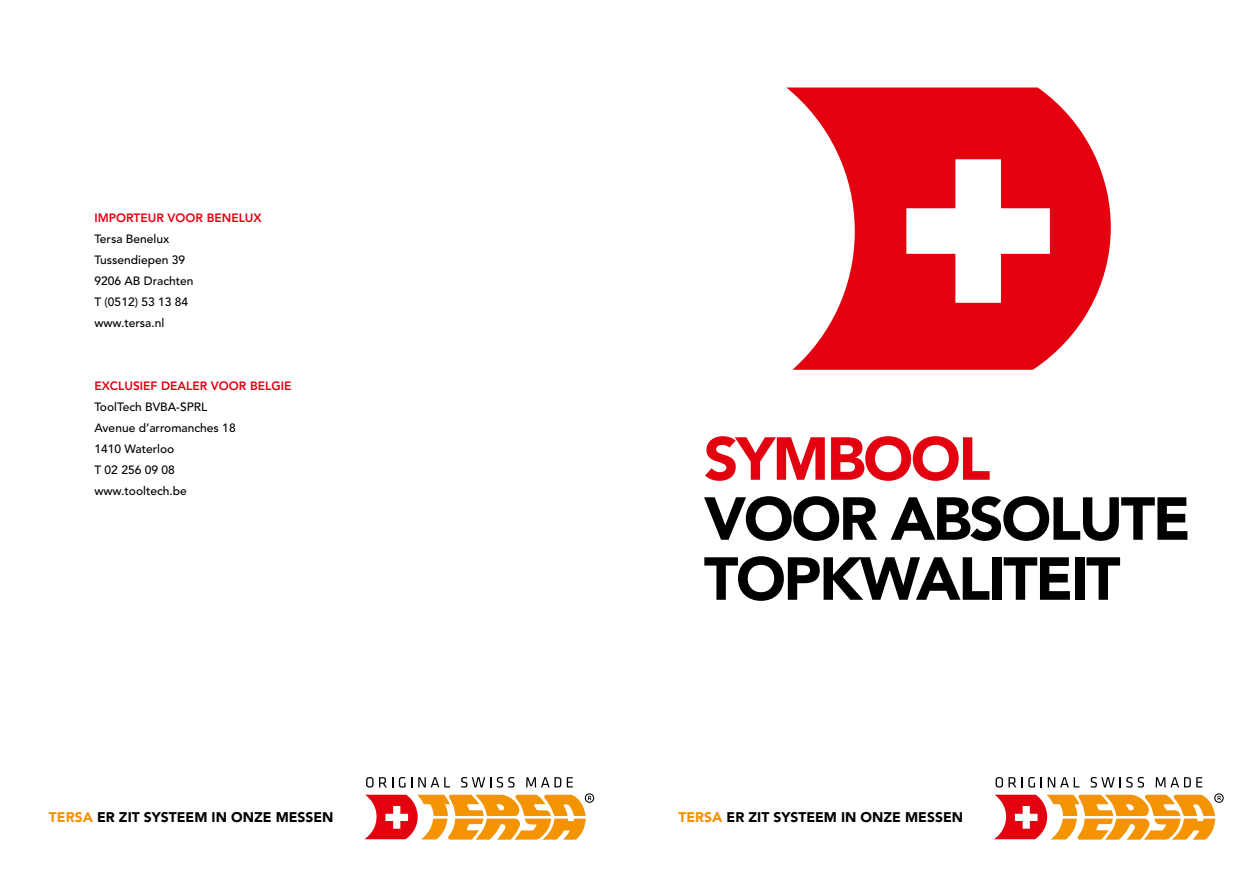
<style>
.page{position:relative;width:1259px;height:893px;background:#fff}
.page>*{position:absolute;margin:0;border:0;box-sizing:border-box;transform-origin:0 0}
.t1{font:900 60px/60px "Avenir LT Std";letter-spacing:-.04em;color:#000}
.t2{font:900 60px "Avenir LT Std";letter-spacing:-.04em;color:#e3000f}
.t3{font:900 13.95px "Avenir LT Std";color:#000}
.t4{font:500 12px/21px "Avenir LT Std";color:#000}
.t5{font:800 12px "Avenir LT Std";color:#e3000f}
.s1{color:#f39300}
</style>
<div class="page">
<svg style="left:364px;top:777px;width:230px;height:63px"></svg>
<svg style="left:787px;top:88px;width:323px;height:282px;fill:#e3000f"></svg>
<svg style="left:994px;top:777px;width:229px;height:63px"></svg>
<p class="t5" style="left:94px;top:210px;width:169px">IMPORTEUR VOOR BENELUX</p>
<p class="t4" style="left:94px;top:228px;width:101px">Tersa Benelux<br>Tussendiepen 39<br>9206 AB Drachten<br>T (0512) 53 13 84 www.tersa.nl</p>
<p class="t5" style="left:94px;top:378px;width:197px">EXCLUSIEF DEALER VOOR BELGIE</p>
<p class="t4" style="left:94px;top:396px;width:143px">ToolTech BVBA-SPRL<br>Avenue d’arromanches 18<br>1410 Waterloo<br>T 02 256 09 08 www.tooltech.be</p>
<p class="t3" style="left:49px;top:809px;width:286px"><span class="s1">TERSA</span> ER ZIT SYSTEEM IN ONZE MESSEN</p>
<h1 class="t2" style="left:704px;top:423px;width:288px">SYMBOOL</h1>
<h1 class="t1" style="left:704px;top:489px;width:488px">VOOR ABSOLUTE<br>TOPKWALITEIT</h1>
<p class="t3" style="left:678px;top:809px;width:286px"><span class="s1">TERSA</span> ER ZIT SYSTEEM IN ONZE MESSEN</p>
</div>
